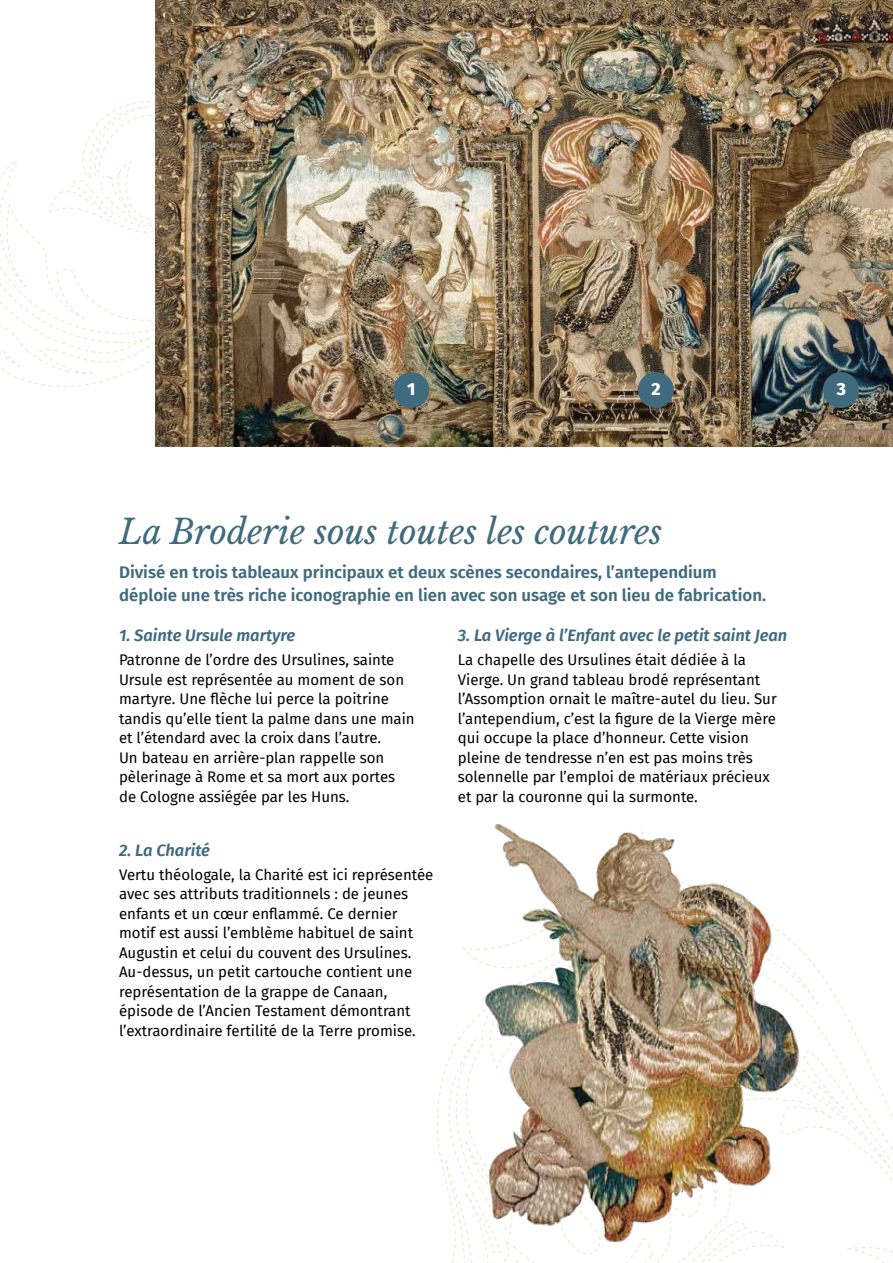
<style>
.page{position:relative;width:893px;height:1263px;background:#fff}
.page>*{position:absolute;margin:0;border:0;box-sizing:border-box;transform-origin:0 0}
.t1{font:italic 33.6px "Libre Baskerville";color:#406b7f}
.t2{font:800 17.55px "Fira Sans";color:#fff}
.t3{font:600 16.8px/22.5px "Fira Sans";color:#406b7f}
.t4{font:italic 600 16.5px "Fira Sans";color:#406b7f}
.t5{font:15px/19.5px "Fira Sans";color:#000}
</style>
<div class="page">
<svg style="left:437px;top:950px;width:456px;height:313px"></svg>
<img style="left:463px;top:824px;width:338px;height:433px">
<svg style="left:0;top:350px;width:155px;height:37px"></svg>
<svg style="left:0;top:101px;width:155px;height:249px"></svg>
<img style="left:155px;top:0;width:738px;height:447px">
<div style="left:393px;top:372px;width:36px;height:36px;background:#406b7f;border-radius:50%"></div>
<div style="left:638px;top:372px;width:36px;height:36px;background:#406b7f;border-radius:50%"></div>
<div style="left:823px;top:372px;width:36px;height:36px;background:#406b7f;border-radius:50%"></div>
<p class="t2" style="left:407px;top:374px;width:10px">1</p>
<p class="t2" style="left:652px;top:374px;width:11px">2</p>
<p class="t2" style="left:837px;top:374px;width:11px">3</p>
<h1 class="t1" style="left:119px;top:511px;width:545px">La Broderie sous toutes les coutures</h1>
<p class="t3" style="left:119px;top:560px;width:649px">Divisé en trois tableaux principaux et deux scènes secondaires, l’antependium déploie une très riche iconographie en lien avec son usage et son lieu de fabrication.</p>
<p class="t4" style="left:119px;top:622px;width:178px">1. Sainte Ursule martyre</p>
<p class="t5" style="left:119px;top:650px;width:297px">Patronne de l’ordre des Ursulines, sainte Ursule est représentée au moment de son martyre. Une flèche lui perce la poitrine tandis qu’elle tient la palme dans une main et l’étendard avec la croix dans l’autre.<br>Un bateau en arrière-plan rappelle son pèlerinage à Rome et sa mort aux portes de Cologne assiégée par les Huns.</p>
<p class="t4" style="left:119px;top:836px;width:92px">2. La Charité</p>
<p class="t5" style="left:119px;top:864px;width:316px">Vertu théologale, la Charité est ici représentée avec ses attributs traditionnels : de jeunes enfants et un cœur enflammé. Ce dernier motif est aussi l’emblème habituel de saint Augustin et celui du couvent des Ursulines.<br>Au-dessus, un petit cartouche contient une représentation de la grappe de Canaan, épisode de l’Ancien Testament démontrant l’extraordinaire fertilité de la Terre promise.</p>
<p class="t4" style="left:458px;top:622px;width:331px">3. La Vierge à l’Enfant avec le petit saint Jean</p>
<p class="t5" style="left:458px;top:650px;width:320px">La chapelle des Ursulines était dédiée à la Vierge. Un grand tableau brodé représentant l’Assomption ornait le maître-autel du lieu. Sur l’antependium, c’est la figure de la Vierge mère qui occupe la place d’honneur. Cette vision pleine de tendresse n’en est pas moins très solennelle par l’emploi de matériaux précieux et par la couronne qui la surmonte.</p>
</div>
